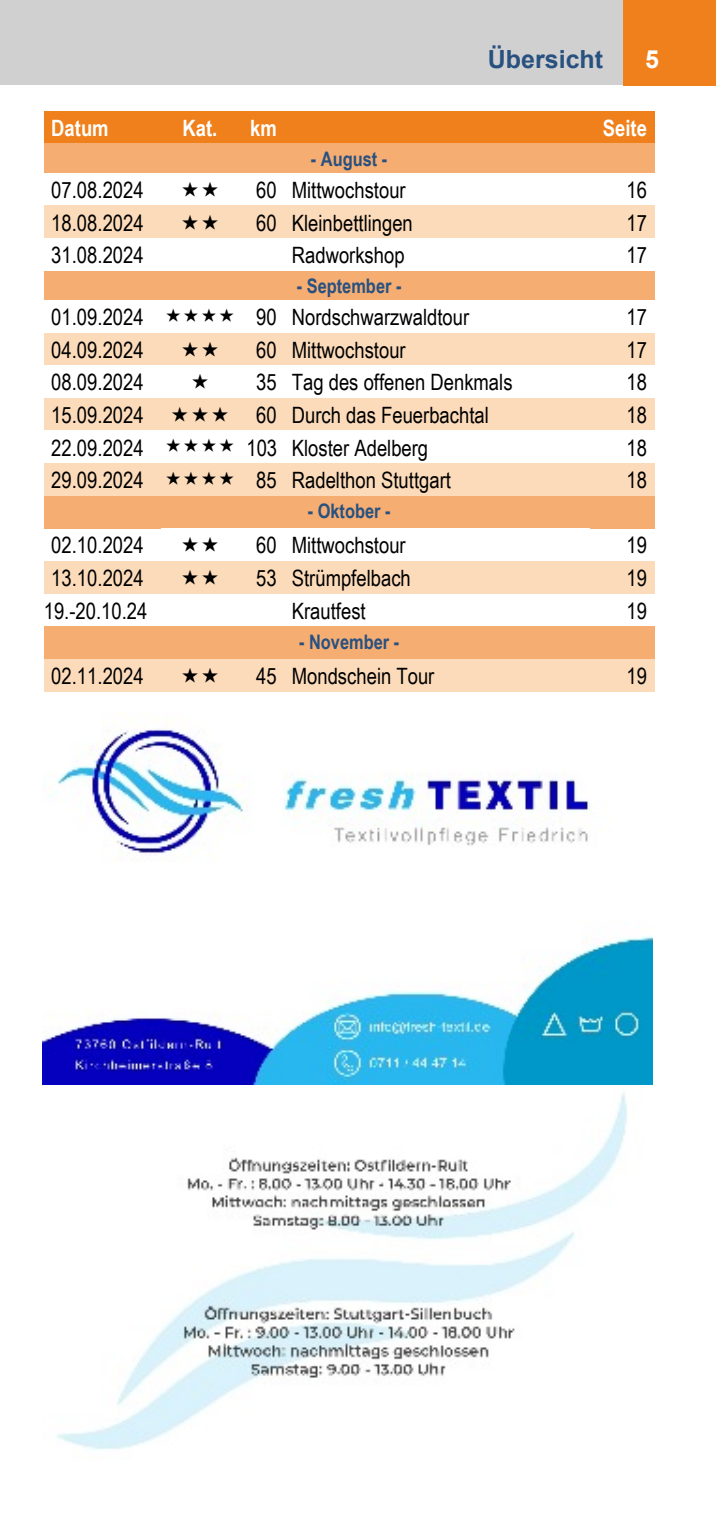
<style>
.page{position:relative;width:716px;height:1531px;background:#fff}
.page>*{position:absolute;margin:0;border:0;box-sizing:border-box;transform-origin:0 0}
.t1{font:700 25px "Arial";color:#285180}
.t2{font:700 25px "Arial";color:#fff}
.t3{font:22.5px "Arial Narrow";color:#000}
.t4{font:700 22.5px "Arial Narrow";color:#fff}
.t5{font:700 20px "Arial Narrow";color:#285180}
</style>
<div class="page">
<div style="left:44px;top:111px;width:117px;height:33px;background:#ef801b"></div>
<div style="left:161px;top:111px;width:78px;height:33px;background:#ef801b"></div>
<div style="left:239px;top:111px;width:45px;height:33px;background:#ef801b"></div>
<div style="left:284px;top:111px;width:306px;height:33px;background:#ef801b"></div>
<div style="left:590px;top:111px;width:64px;height:33px;background:#ef801b"></div>
<div style="left:44px;top:144px;width:610px;height:29px;background:#f6ad72"></div>
<div style="left:44px;top:206px;width:117px;height:32px;background:#fcdbba"></div>
<div style="left:161px;top:206px;width:78px;height:32px;background:#fcdbba"></div>
<div style="left:239px;top:206px;width:45px;height:32px;background:#fcdbba"></div>
<div style="left:284px;top:206px;width:306px;height:32px;background:#fcdbba"></div>
<div style="left:590px;top:206px;width:64px;height:32px;background:#fcdbba"></div>
<div style="left:44px;top:271px;width:610px;height:29px;background:#f6ad72"></div>
<div style="left:44px;top:333px;width:117px;height:32px;background:#fcdbba"></div>
<div style="left:161px;top:333px;width:78px;height:32px;background:#fcdbba"></div>
<div style="left:239px;top:333px;width:45px;height:32px;background:#fcdbba"></div>
<div style="left:284px;top:333px;width:306px;height:32px;background:#fcdbba"></div>
<div style="left:590px;top:333px;width:64px;height:32px;background:#fcdbba"></div>
<div style="left:44px;top:398px;width:117px;height:33px;background:#fcdbba"></div>
<div style="left:161px;top:398px;width:78px;height:33px;background:#fcdbba"></div>
<div style="left:239px;top:398px;width:45px;height:33px;background:#fcdbba"></div>
<div style="left:284px;top:398px;width:306px;height:33px;background:#fcdbba"></div>
<div style="left:590px;top:398px;width:64px;height:33px;background:#fcdbba"></div>
<div style="left:44px;top:463px;width:117px;height:33px;background:#fcdbba"></div>
<div style="left:161px;top:463px;width:78px;height:33px;background:#fcdbba"></div>
<div style="left:239px;top:463px;width:45px;height:33px;background:#fcdbba"></div>
<div style="left:284px;top:463px;width:306px;height:33px;background:#fcdbba"></div>
<div style="left:590px;top:463px;width:64px;height:33px;background:#fcdbba"></div>
<div style="left:44px;top:496px;width:610px;height:32px;background:#f6ad72"></div>
<div style="left:44px;top:561px;width:117px;height:33px;background:#fcdbba"></div>
<div style="left:161px;top:561px;width:78px;height:33px;background:#fcdbba"></div>
<div style="left:239px;top:561px;width:45px;height:33px;background:#fcdbba"></div>
<div style="left:284px;top:561px;width:306px;height:33px;background:#fcdbba"></div>
<div style="left:590px;top:561px;width:64px;height:33px;background:#fcdbba"></div>
<div style="left:44px;top:626px;width:610px;height:33px;background:#f6ad72"></div>
<div style="left:44px;top:659px;width:117px;height:32px;background:#fcdbba"></div>
<div style="left:161px;top:659px;width:78px;height:32px;background:#fcdbba"></div>
<div style="left:239px;top:659px;width:45px;height:32px;background:#fcdbba"></div>
<div style="left:284px;top:659px;width:306px;height:32px;background:#fcdbba"></div>
<div style="left:590px;top:659px;width:64px;height:32px;background:#fcdbba"></div>
<div style="left:0;top:0;width:700px;height:85px;background:#d0d0d0"></div>
<div style="left:624px;top:0;width:92px;height:85px;background:#ef801b"></div>
<img style="left:43px;top:720px;width:609px;height:730px">
<p class="t1" style="left:488px;top:49px;width:117px">Übersicht</p>
<p class="t2" style="left:645px;top:49px;width:15px">5</p>
<p class="t4" style="left:51px;top:120px;width:59px">Datum</p>
<p class="t4" style="left:183px;top:120px;width:36px">Kat.</p>
<p class="t4" style="left:250px;top:120px;width:28px">km</p>
<p class="t4" style="left:603px;top:120px;width:46px">Seite</p>
<p class="t5" style="left:311px;top:152px;width:78px">- August -</p>
<p class="t3" style="left:51px;top:182px;width:94px">07.08.2024</p>
<p class="t3" style="left:256px;top:182px;width:151px">60 Mittwochstour</p>
<p class="t3" style="left:626px;top:182px;width:22px">16</p>
<p class="t3" style="left:51px;top:214px;width:94px">18.08.2024</p>
<p class="t3" style="left:256px;top:214px;width:158px">60 Kleinbettlingen</p>
<p class="t3" style="left:626px;top:214px;width:22px">17</p>
<p class="t3" style="left:51px;top:247px;width:94px">31.08.2024</p>
<p class="t3" style="left:292px;top:247px;width:114px">Radworkshop</p>
<p class="t3" style="left:626px;top:247px;width:22px">17</p>
<p class="t5" style="left:297px;top:279px;width:106px">- September -</p>
<p class="t3" style="left:51px;top:309px;width:94px">01.09.2024</p>
<p class="t3" style="left:256px;top:309px;width:214px">90 Nordschwarzwaldtour</p>
<p class="t3" style="left:626px;top:309px;width:22px">17</p>
<p class="t3" style="left:51px;top:341px;width:94px">04.09.2024</p>
<p class="t3" style="left:256px;top:341px;width:151px">60 Mittwochstour</p>
<p class="t3" style="left:626px;top:341px;width:22px">17</p>
<p class="t3" style="left:51px;top:374px;width:94px">08.09.2024</p>
<p class="t3" style="left:256px;top:374px;width:258px">35 Tag des offenen Denkmals</p>
<p class="t3" style="left:626px;top:374px;width:22px">18</p>
<p class="t3" style="left:51px;top:407px;width:94px">15.09.2024</p>
<p class="t3" style="left:256px;top:407px;width:234px">60 Durch das Feuerbachtal</p>
<p class="t3" style="left:626px;top:407px;width:22px">18</p>
<p class="t3" style="left:51px;top:439px;width:94px">22.09.2024</p>
<p class="t3" style="left:246px;top:439px;width:183px">103 Kloster Adelberg</p>
<p class="t3" style="left:626px;top:439px;width:22px">18</p>
<p class="t3" style="left:51px;top:472px;width:94px">29.09.2024</p>
<p class="t3" style="left:256px;top:472px;width:196px">85 Radelthon Stuttgart</p>
<p class="t3" style="left:626px;top:472px;width:22px">18</p>
<p class="t5" style="left:308px;top:504px;width:84px">- Oktober -</p>
<p class="t3" style="left:51px;top:537px;width:94px">02.10.2024</p>
<p class="t3" style="left:256px;top:537px;width:151px">60 Mittwochstour</p>
<p class="t3" style="left:626px;top:537px;width:22px">19</p>
<p class="t3" style="left:51px;top:570px;width:94px">13.10.2024</p>
<p class="t3" style="left:256px;top:570px;width:156px">53 Strümpfelbach</p>
<p class="t3" style="left:626px;top:570px;width:22px">19</p>
<p class="t3" style="left:44px;top:602px;width:105px">19.-20.10.24</p>
<p class="t3" style="left:292px;top:602px;width:75px">Krautfest</p>
<p class="t3" style="left:626px;top:602px;width:22px">19</p>
<p class="t5" style="left:299px;top:634px;width:102px">- November -</p>
<p class="t3" style="left:51px;top:667px;width:94px">02.11.2024</p>
<p class="t3" style="left:256px;top:667px;width:180px">45 Mondschein Tour</p>
<p class="t3" style="left:626px;top:667px;width:22px">19</p>
</div>
